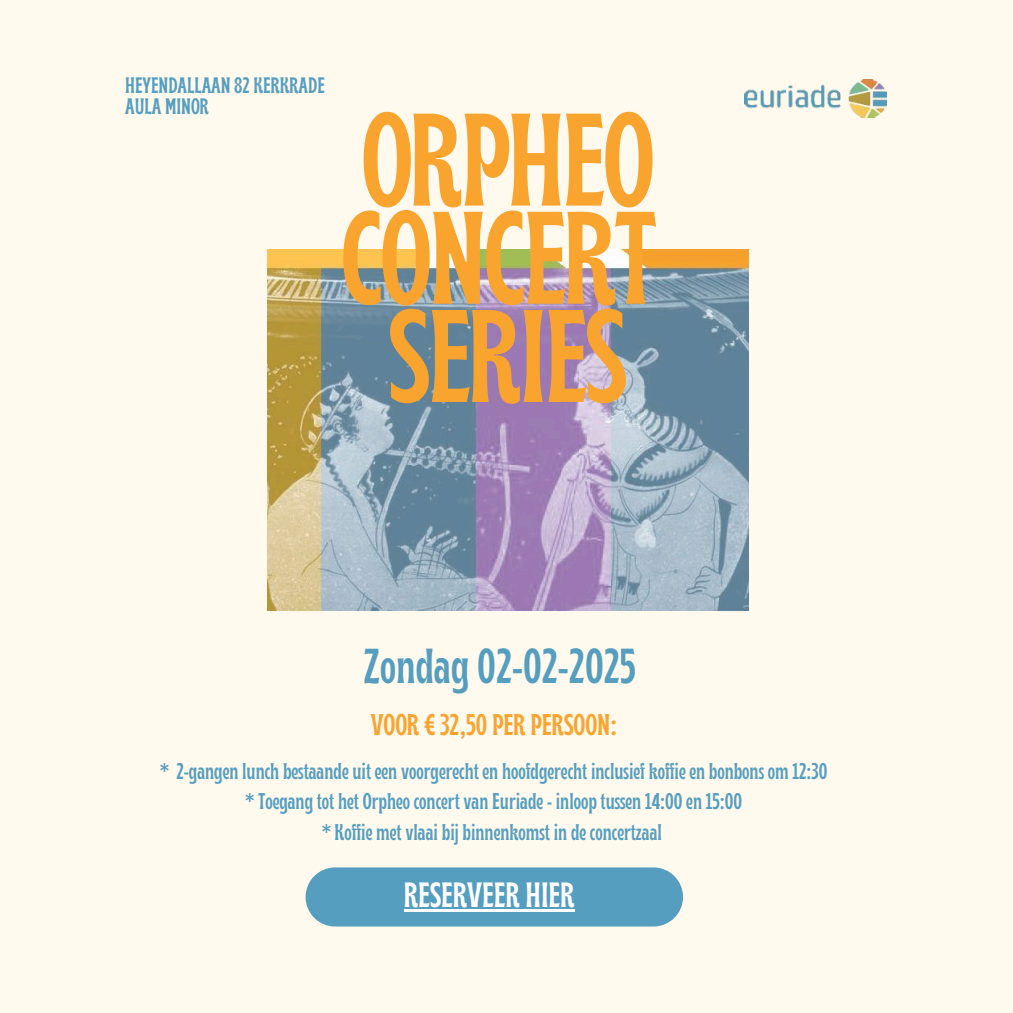
<style>
.page{position:relative;width:1013px;height:1013px;background:#fff}
.page>*{position:absolute;margin:0;border:0;box-sizing:border-box;transform-origin:0 0}
.t1{font:700 condensed 131.38px/98.1px "Brice";letter-spacing:-.025em;color:#f9a42f;text-align:center}
.t2{font:700 condensed 49px "Brice";color:#569ec0}
.t3{font:700 condensed 35px "Brice";color:#fff}
.t4{font:700 condensed 29.88px "Brice";color:#f9a42f}
.t5{font:700 condensed 22.75px "Brice";color:#569ec0}
.t6{font:700 condensed 22.38px/20.5px "Brice";color:#569ec0}
</style>
<div class="page">
<div style="left:0;top:0;width:1012px;height:1012px;background:#fffaed"></div>
<img style="left:267px;top:249px;width:481px;height:361px">
<img style="left:744px;top:79px;width:143px;height:39px">
<div style="left:305px;top:867px;width:378px;height:59px;background:#569ec0;border-radius:30px"></div>
<hr style="left:404px;top:908px;width:170px;height:3px;background:#fff">
<h1 class="t6" style="left:125px;top:77px;width:201px">HEYENDALLAAN 82 KERKRADE<br>AULA MINOR</h1>
<p class="t1" style="left:341px;top:124px;width:317px">ORPHEO<br>CONCERT<br>SERIES</p>
<h5 class="t2" style="left:364px;top:646px;width:273px">Zondag 02-02-2025</h5>
<p class="t4" style="left:371px;top:713px;width:248px">VOOR € 32,50 PER PERSOON:</p>
<h2 class="t5" style="left:160px;top:761px;width:669px">* 2-gangen lunch bestaande uit een voorgerecht en hoofdgerecht inclusief koffie en bonbons om 12:30</h2>
<h4 class="t5" style="left:245px;top:792px;width:498px">* Toegang tot het Orpheo concert van Euriade - inloop tussen 14:00 en 15:00</h4>
<p class="t5" style="left:322px;top:823px;width:341px">* Koffie met vlaai bij binnenkomst in de concertzaal</p>
<p class="t3" style="left:404px;top:880px;width:172px">RESERVEER HIER</p>
</div>
